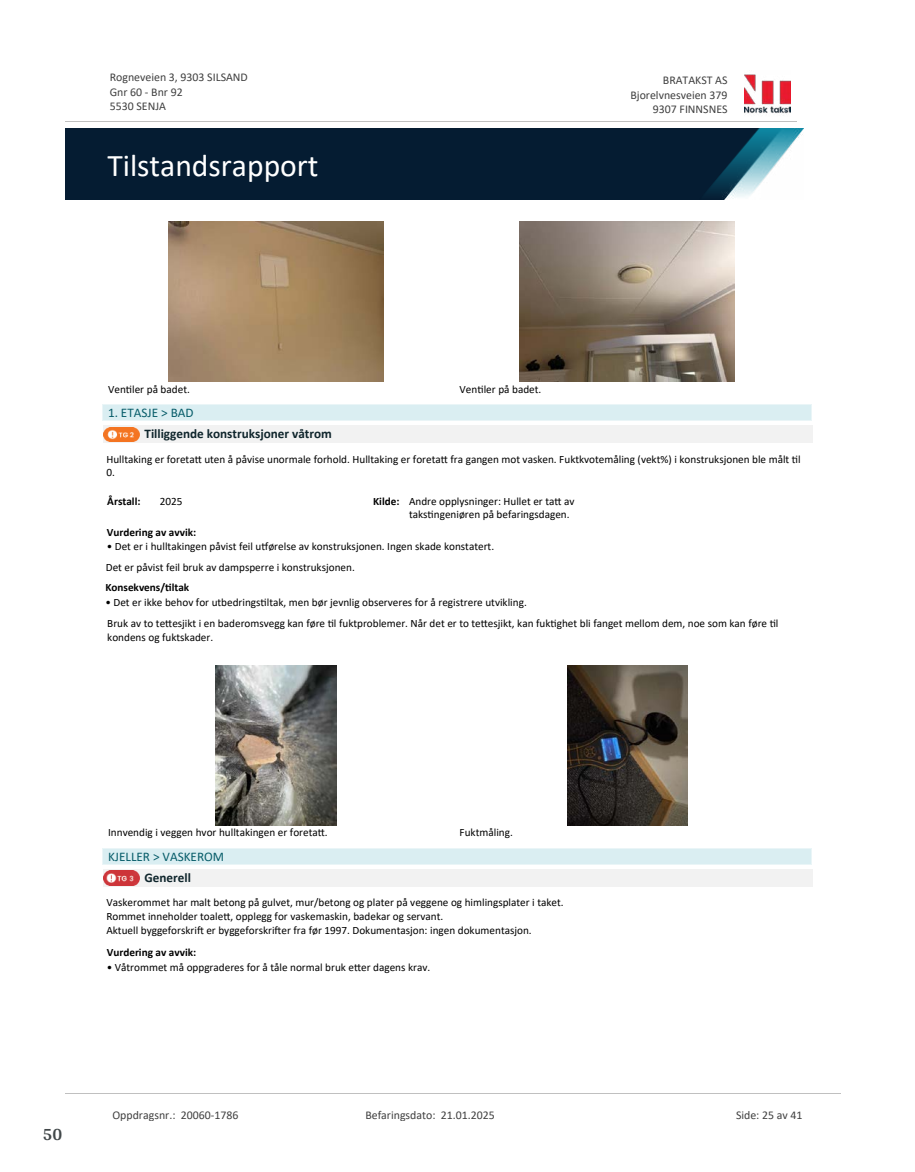
<style>
.page{position:relative;width:915px;height:1172px;background:#fff}
.page>*{position:absolute;margin:0;border:0;box-sizing:border-box;transform-origin:0 0}
.t1{font:31.65px "Calibri";color:#fff}
.t2{font:700 18px "Arya";color:#414749}
.t3{font:700 13.2px "Calibri";color:#0f252c}
.t4{font:13.2px "Calibri";color:#065c69}
.t5{font:11.85px/14.5px "Calibri";color:#404040}
.t6{font:11.25px/13.6px "Calibri";color:#000}
.t7{font:700 11.25px "Calibri";color:#000}
.s1{font-weight:700}
</style>
<div class="page">
<img style="left:169px;top:222px;width:214px;height:160px">
<img style="left:519px;top:222px;width:215px;height:160px">
<div style="left:104px;top:426px;width:708px;height:17px;background:#f2f2f2"></div>
<img style="left:104px;top:427px;width:35px;height:15px">
<div style="left:103px;top:405px;width:708px;height:16px;background:#daeef2"></div>
<hr style="left:103px;top:405px;width:708px;height:1px;background:#eaf5f7">
<hr style="left:103px;top:421px;width:708px;height:1px;background:#eaf5f7">
<img style="left:215px;top:665px;width:121px;height:160px">
<img style="left:567px;top:665px;width:120px;height:160px">
<div style="left:104px;top:869px;width:708px;height:17px;background:#f2f2f2"></div>
<svg style="left:107px;top:885px;width:29px;height:1px"></svg>
<img style="left:104px;top:870px;width:35px;height:15px">
<div style="left:103px;top:848px;width:708px;height:17px;background:#daeef2"></div>
<hr style="left:103px;top:848px;width:708px;height:1px;background:#eaf5f7">
<hr style="left:103px;top:864px;width:708px;height:1px;background:#eaf5f7">
<img style="left:744px;top:74px;width:46px;height:40px">
<hr style="left:65px;top:121px;width:731px;height:1px;background:#c0c0c0">
<img style="left:65px;top:129px;width:738px;height:71px">
<hr style="left:65px;top:1093px;width:775px;height:1px;background:#c0c0c0">
<p class="t5" style="left:110px;top:70px;width:140px">Rogneveien 3, 9303 SILSAND<br>Gnr 60 - Bnr 92<br>5530 SENJA</p>
<p class="t5" style="left:662px;top:73px;width:66px">BRATAKST AS</p>
<p class="t5" style="left:630px;top:87px;width:99px">Bjorelvnesveien 379</p>
<p class="t5" style="left:652px;top:102px;width:76px">9307 FINNSNES</p>
<h1 class="t1" style="left:107px;top:143px;width:213px">Tilstandsrapport</h1>
<p class="t6" style="left:108px;top:382px;width:83px">Ven琀椀ler på badet.</p>
<p class="t6" style="left:459px;top:382px;width:83px">Ven琀椀ler på badet.</p>
<p class="t3" style="left:144px;top:425px;width:189px">Tilliggende konstruksjoner våtrom</p>
<p class="t6" style="left:106px;top:452px;width:695px">Hulltaking er foreta琀琀 uten å påvise unormale forhold. Hulltaking er foreta琀琀 fra gangen mot vasken. Fuktkvotemåling (vekt%) i konstruksjonen ble målt 琀椀l<br>0.</p>
<p class="t4" style="left:108px;top:404px;width:87px">1. ETASJE &gt; BAD</p>
<p class="t7" style="left:107px;top:493px;width:35px">Årstall:</p>
<p class="t6" style="left:160px;top:494px;width:24px">2025</p>
<p class="t6" style="left:409px;top:494px;width:167px;text-indent:-36px"><span class="s1">Kilde:</span> Andre opplysninger: Hullet er ta琀琀 av taks琀椀ngeniøren på befaringsdagen.</p>
<p class="t7" style="left:107px;top:524px;width:91px">Vurdering av avvik:</p>
<p class="t6" style="left:106px;top:536px;width:390px;line-height:20.7px">• Det er i hulltakingen påvist feil u琀昀ørelse av konstruksjonen. Ingen skade konstatert.<br>Det er påvist feil bruk av dampsperre i konstruksjonen.</p>
<p class="t7" style="left:105px;top:580px;width:85px">Konsekvens/琀椀ltak</p>
<p class="t6" style="left:105px;top:591px;width:674px;line-height:21.8px">• Det er ikke behov for utbedrings琀椀ltak, men bør jevnlig observeres for å registrere utvikling.<br>Bruk av to te琀琀esjikt i en baderomsvegg kan føre 琀椀l fuktproblemer. Når det er to te琀琀esjikt, kan fuk琀椀ghet bli fanget mellom dem, noe som kan føre 琀椀l</p>
<p class="t6" style="left:107px;top:630px;width:107px">kondens og fuktskader.</p>
<p class="t6" style="left:108px;top:825px;width:221px">Innvendig i veggen hvor hulltakingen er foreta琀琀.</p>
<p class="t6" style="left:459px;top:825px;width:55px">Fuktmåling.</p>
<p class="t4" style="left:108px;top:847px;width:118px">KJELLER &gt; VASKEROM</p>
<p class="t3" style="left:144px;top:868px;width:48px">Generell</p>
<p class="t6" style="left:106px;top:895px;width:458px">Vaskerommet har malt betong på gulvet, mur/betong og plater på veggene og himlingsplater i taket.<br>Rommet inneholder toale琀琀, opplegg for vaskemaskin, badekar og servant.<br>Aktuell byggeforskri昀琀 er byggeforskri昀琀er fra før 1997. Dokumentasjon: ingen dokumentasjon.</p>
<p class="t7" style="left:107px;top:945px;width:91px">Vurdering av avvik:</p>
<p class="t6" style="left:107px;top:960px;width:325px">• Våtrommet må oppgraderes for å tåle normal bruk e琀琀er dagens krav.</p>
<h2 class="t2" style="left:43px;top:1123px;width:21px">50</h2>
<p class="t5" style="left:112px;top:1107px;width:127px">Oppdragsnr.: 20060-1786</p>
<p class="t5" style="left:365px;top:1107px;width:131px">Befaringsdato: 21.01.2025</p>
<p class="t5" style="left:735px;top:1107px;width:68px">Side: 25 av 41</p>
</div>
